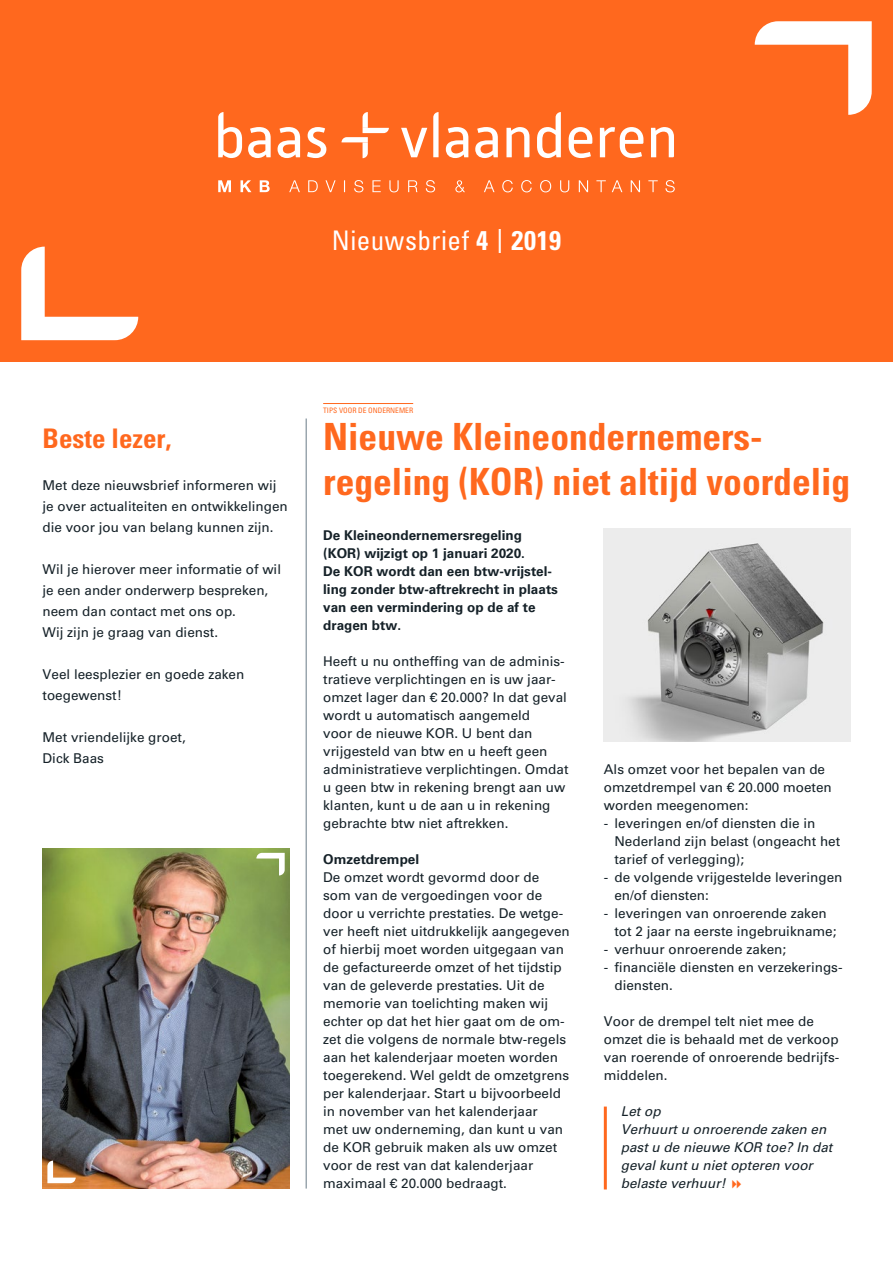
<style>
.page{position:relative;width:893px;height:1263px;background:#fff}
.page>*{position:absolute;margin:0;border:0;box-sizing:border-box;transform-origin:0 0}
.t1{font:700 condensed 37.5px/45px "Univers LT Std";color:#ff681e}
.t2{font:condensed 27px "Univers LT Std";letter-spacing:.02em;color:#fff}
.t3{font:700 condensed 27px "Univers LT Std";color:#ff681e}
.t4{font:13.5px/18px "Univers LT Std";color:#152128}
.t5{font:700 13.5px/18px "Univers LT Std";color:#152128}
.t6{font:italic 13.5px/18px "Univers LT Std";color:#152128}
.t7{font:condensed 7.5px "Univers LT Std";color:#ff681e}
.s1{font-weight:700}
.s2{font-stretch:normal;font-size:24px}
</style>
<div class="page">
<div style="left:0;top:0;width:893px;height:361px;background:#ff681e"></div>
<svg style="left:21px;top:247px;width:117px;height:93px"></svg>
<svg style="left:755px;top:21px;width:117px;height:94px"></svg>
<hr style="left:306px;top:418px;width:1px;height:770px;background:#697b87">
<img style="left:43px;top:848px;width:246px;height:340px">
<svg style="left:47px;top:1160px;width:29px;height:23px"></svg>
<svg style="left:256px;top:853px;width:29px;height:22px"></svg>
<svg style="left:218px;top:180px;width:457px;height:12px"></svg>
<svg style="left:218px;top:112px;width:108px;height:46px"></svg>
<svg style="left:401px;top:112px;width:273px;height:46px"></svg>
<svg style="left:341px;top:112px;width:48px;height:46px"></svg>
<hr style="left:323px;top:403px;width:90px;height:1px;background:#ff681e">
<hr style="left:604px;top:1106px;width:3px;height:83px;background:#ff681e">
<img style="left:604px;top:528px;width:246px;height:214px">
<h2 class="t2" style="left:332px;top:223px;width:231px">Nieuwsbrief <span class="s1">4</span> <span class="s2">|</span> <span class="s1">2019</span></h2>
<h2 class="t3" style="left:43px;top:422px;width:130px">Beste lezer,</h2>
<p class="t4" style="left:43px;top:475px;width:247px;line-height:21px">Met deze nieuwsbrief informeren wij je over actualiteiten en ontwikkelingen die voor jou van belang kunnen zijn.</p>
<p class="t4" style="left:43px;top:559px;width:240px;line-height:21px">Wil je hierover meer informatie of wil je een ander onderwerp bespreken, neem dan contact met ons op.<br>Wij zijn je graag van dienst.</p>
<p class="t4" style="left:43px;top:664px;width:203px;line-height:21px">Veel leesplezier en goede zaken toegewenst!</p>
<p class="t4" style="left:43px;top:727px;width:145px;line-height:21px">Met vriendelijke groet,<br>Dick Baas</p>
<p class="t7" style="left:323px;top:405px;width:92px">TIPS VOOR DE ONDERNEMER</p>
<h1 class="t1" style="left:323px;top:414px;width:529px">Nieuwe Kleineondernemers&shy;regeling (KOR) niet altijd voordelig</h1>
<p class="t5" style="left:323px;top:526px;width:236px">De Kleineondernemersregeling (KOR) wijzigt op 1 januari 2020.<br>De KOR wordt dan een btw-vrijstel&shy;ling zonder btw-aftrekrecht in plaats van een vermindering op de af te dragen btw.</p>
<p class="t4" style="left:323px;top:652px;width:247px">Heeft u nu ontheffing van de adminis&shy;tratieve verplichtingen en is uw jaar&shy;omzet lager dan € 20.000? In dat geval wordt u automatisch aangemeld<br>voor de nieuwe KOR. U bent dan vrijgesteld van btw en u heeft geen administratieve verplichtingen. Omdat u geen btw in rekening brengt aan uw klanten, kunt u de aan u in rekening gebrachte btw niet aftrekken.</p>
<p class="t5" style="left:323px;top:850px;width:98px">Omzetdrempel</p>
<p class="t4" style="left:323px;top:868px;width:248px">De omzet wordt gevormd door de som van de vergoedingen voor de door u verrichte prestaties. De wetge&shy;ver heeft niet uitdrukkelijk aangegeven of hierbij moet worden uitgegaan van de gefactureerde omzet of het tijdstip van de geleverde prestaties. Uit de memorie van toelichting maken wij echter op dat het hier gaat om de om&shy;zet die volgens de normale btw-regels aan het kalenderjaar moeten worden toegerekend. Wel geldt de omzetgrens per kalenderjaar. Start u bijvoorbeeld in november van het kalenderjaar<br>met uw onderneming, dan kunt u van de KOR gebruik maken als uw omzet voor de rest van dat kalenderjaar maximaal € 20.000 bedraagt.</p>
<p class="t4" style="left:604px;top:760px;width:230px">Als omzet voor het bepalen van de omzetdrempel van € 20.000 moeten worden meegenomen:</p>
<p class="t4" style="left:614px;top:814px;width:227px;text-indent:-11px">- leveringen en/of diensten die in<br>Nederland zijn belast (ongeacht het tarief of verlegging);</p>
<p class="t4" style="left:614px;top:868px;width:230px;text-indent:-11px">- de volgende vrijgestelde leveringen en/of diensten:</p>
<p class="t4" style="left:614px;top:904px;width:224px;text-indent:-11px">- leveringen van onroerende zaken tot 2 jaar na eerste ingebruikname;</p>
<p class="t4" style="left:604px;top:940px;width:184px">- verhuur onroerende zaken;</p>
<p class="t4" style="left:614px;top:958px;width:230px;text-indent:-11px">- financiële diensten en verzekerings&shy;diensten.</p>
<p class="t4" style="left:604px;top:1012px;width:237px">Voor de drempel telt niet mee de omzet die is behaald met de verkoop van roerende of onroerende bedrijfs&shy;middelen.</p>
<p class="t6" style="left:621px;top:1102px;width:213px">Let op<br>Verhuurt u onroerende zaken en past u de nieuwe KOR toe? In dat geval kunt u niet opteren voor belaste verhuur!</p>
</div>
